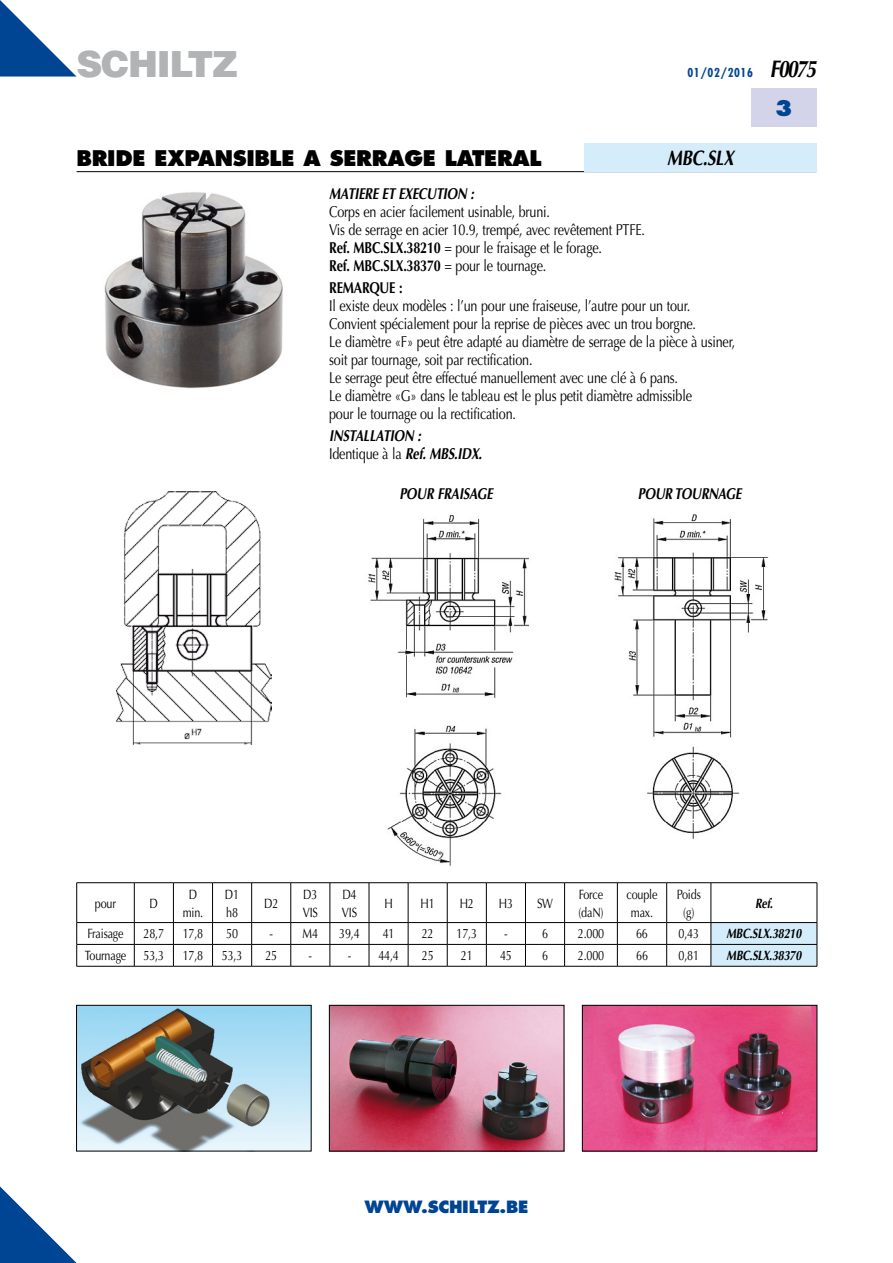
<style>
.page{position:relative;width:893px;height:1263px;background:#fff}
.page>*{position:absolute;margin:0;border:0;box-sizing:border-box;transform-origin:0 0}
.t1{font:900 36px "Helvetica";letter-spacing:-.035em;color:#b1b3b4}
.t2{font:800 21px "Futura";letter-spacing:-.015em;color:#000}
.t3{font:italic 700 21px "Optima";letter-spacing:-.015em;color:#000;scale:.8 1}
.t4{font:800 21px "Futura";color:#004494}
.t5{font:800 16.5px "Futura";letter-spacing:-.015em;color:#004494}
.t6{font:15.75px/18px "Optima";letter-spacing:-.015em;color:#000;scale:.8 1}
.t7{font:italic 700 15.75px/18px "Optima";letter-spacing:-.015em;color:#000;scale:.8 1}
.t8{font:700 15.75px "Optima";letter-spacing:-.015em;color:#000;scale:.8 1}
.t9{font:13.5px/18px "Optima";letter-spacing:-.015em;color:#000;scale:.8 1}
.t10{font:italic 700 13.5px "Optima";letter-spacing:-.015em;color:#000;scale:.8 1}
.t11{font:700 condensed 12px "Futura";letter-spacing:.05em;color:#004494}
.s1{font-family:"Optima";font-style:italic;font-stretch:normal;font-size:24px;color:#000}
.s2{font-weight:700}
.s3{font-weight:400;font-style:normal}
</style>
<div class="page">
<svg style="left:0;top:1186px;width:77px;height:77px"></svg>
<hr style="left:77px;top:171px;width:739px;height:1px;background:#000">
<div style="left:751px;top:89px;width:65px;height:38px;background:#d3d4e9"></div>
<svg style="left:0;top:0;width:77px;height:77px"></svg>
<div style="left:584px;top:143px;width:232px;height:28px;background:#d5edfa"></div>
<img style="left:584px;top:1007px;width:231px;height:142px">
<div style="left:582px;top:1005px;width:235px;height:146px;border:1px solid #000"></div>
<img style="left:331px;top:1007px;width:231px;height:142px">
<div style="left:329px;top:1005px;width:235px;height:146px;border:1px solid #000"></div>
<img style="left:78px;top:1007px;width:231px;height:142px">
<div style="left:76px;top:1005px;width:235px;height:146px;border:1px solid #000"></div>
<svg style="left:77px;top:883px;width:57px;height:83px"></svg>
<hr style="left:77px;top:882px;width:57px;height:1px;background:#000">
<hr style="left:76px;top:883px;width:1px;height:39px;background:#000">
<hr style="left:134px;top:882px;width:39px;height:1px;background:#000">
<hr style="left:173px;top:882px;width:40px;height:1px;background:#000">
<hr style="left:213px;top:882px;width:39px;height:1px;background:#000">
<hr style="left:252px;top:882px;width:39px;height:1px;background:#000">
<hr style="left:291px;top:882px;width:39px;height:1px;background:#000">
<hr style="left:330px;top:882px;width:39px;height:1px;background:#000">
<hr style="left:369px;top:882px;width:39px;height:1px;background:#000">
<hr style="left:408px;top:882px;width:39px;height:1px;background:#000">
<hr style="left:447px;top:882px;width:39px;height:1px;background:#000">
<hr style="left:486px;top:882px;width:39px;height:1px;background:#000">
<hr style="left:525px;top:882px;width:40px;height:1px;background:#000">
<hr style="left:565px;top:882px;width:52px;height:1px;background:#000">
<hr style="left:617px;top:882px;width:50px;height:1px;background:#000">
<hr style="left:667px;top:882px;width:44px;height:1px;background:#000">
<hr style="left:711px;top:882px;width:106px;height:1px;background:#000">
<hr style="left:77px;top:922px;width:57px;height:1px;background:#000">
<hr style="left:77px;top:944px;width:57px;height:1px;background:#000">
<svg style="left:76px;top:923px;width:1px;height:43px"></svg>
<hr style="left:77px;top:966px;width:57px;height:1px;background:#000">
<hr style="left:134px;top:966px;width:39px;height:1px;background:#000">
<hr style="left:173px;top:966px;width:40px;height:1px;background:#000">
<hr style="left:213px;top:966px;width:39px;height:1px;background:#000">
<hr style="left:252px;top:966px;width:39px;height:1px;background:#000">
<hr style="left:291px;top:966px;width:39px;height:1px;background:#000">
<hr style="left:330px;top:966px;width:39px;height:1px;background:#000">
<hr style="left:369px;top:966px;width:39px;height:1px;background:#000">
<hr style="left:408px;top:966px;width:39px;height:1px;background:#000">
<hr style="left:447px;top:966px;width:39px;height:1px;background:#000">
<hr style="left:486px;top:966px;width:39px;height:1px;background:#000">
<hr style="left:525px;top:966px;width:40px;height:1px;background:#000">
<hr style="left:565px;top:966px;width:52px;height:1px;background:#000">
<hr style="left:617px;top:966px;width:50px;height:1px;background:#000">
<hr style="left:667px;top:966px;width:44px;height:1px;background:#000">
<svg style="left:134px;top:883px;width:684px;height:83px"></svg>
<hr style="left:711px;top:944px;width:106px;height:1px;background:#000">
<hr style="left:711px;top:966px;width:106px;height:1px;background:#000">
<img style="left:368px;top:515px;width:161px;height:351px">
<img style="left:614px;top:514px;width:155px;height:325px">
<img style="left:116px;top:492px;width:155px;height:253px">
<img style="left:104px;top:192px;width:179px;height:197px">
<h1 class="t1" style="left:77px;top:40px;width:163px">SCHILTZ</h1>
<p class="t11" style="left:687px;top:65px;width:130px">01/02/2016 <span class="s1">F0075</span></p>
<h2 class="t4" style="left:775px;top:95px;width:19px">3</h2>
<h2 class="t2" style="left:77px;top:144px;width:467px">BRIDE EXPANSIBLE A SERRAGE LATERAL</h2>
<h2 class="t3" style="left:667px;top:145px;width:85px">MBC.SLX</h2>
<p class="t7" style="left:329px;top:184px;width:183px">MATIERE ET EXECUTION :</p>
<p class="t6" style="left:329px;top:202px;width:396px">Corps en acier facilement usinable, bruni.<br>Vis de serrage en acier 10.9, trempé, avec revêtement PTFE.<br><span class="s2">Ref. MBC.SLX.38210</span> = pour le fraisage et le forage.<br><span class="s2">Ref. MBC.SLX.38370</span> = pour le tournage.</p>
<p class="t8" style="left:329px;top:278px;width:93px">REMARQUE :</p>
<p class="t6" style="left:329px;top:297px;width:509px">Il existe deux modèles : l’un pour une fraiseuse, l’autre pour un tour.<br>Convient spécialement pour la reprise de pièces avec un trou borgne.<br>Le diamètre «F» peut être adapté au diamètre de serrage de la pièce à usiner, soit par tournage, soit par rectification.<br>Le serrage peut être effectué manuellement avec une clé à 6 pans.<br>Le diamètre «G» dans le tableau est le plus petit diamètre admissible<br>pour le tournage ou la rectification.</p>
<p class="t7" style="left:329px;top:427px;width:193px">INSTALLATION :<br><span class="s3">Identique à la</span> Ref. MBS.IDX.</p>
<p class="t7" style="left:399px;top:485px;width:118px">POUR FRAISAGE</p>
<p class="t7" style="left:638px;top:485px;width:131px">POUR TOURNAGE</p>
<p class="t9" style="left:95px;top:894px;width:28px">pour</p>
<p class="t9" style="left:150px;top:894px;width:12px">D</p>
<p class="t9" style="left:183px;top:885px;width:27px;text-align:center">D min.</p>
<p class="t9" style="left:225px;top:885px;width:19px">D1 h8</p>
<p class="t9" style="left:264px;top:894px;width:19px">D2</p>
<p class="t9" style="left:303px;top:885px;width:21px">D3<br>VIS</p>
<p class="t9" style="left:342px;top:885px;width:21px">D4<br>VIS</p>
<p class="t9" style="left:384px;top:894px;width:12px">H</p>
<p class="t9" style="left:421px;top:894px;width:19px">H1</p>
<p class="t9" style="left:460px;top:894px;width:19px">H2</p>
<p class="t9" style="left:499px;top:894px;width:19px">H3</p>
<p class="t9" style="left:537px;top:894px;width:22px">SW</p>
<p class="t9" style="left:578px;top:885px;width:33px">Force (daN)</p>
<p class="t9" style="left:626px;top:885px;width:40px;text-align:center">couple max.</p>
<p class="t9" style="left:677px;top:885px;width:32px;text-align:center">Poids (g)</p>
<p class="t10" style="left:755px;top:895px;width:24px">Ref.</p>
<p class="t9" style="left:87px;top:925px;width:47px">Fraisage</p>
<p class="t9" style="left:144px;top:925px;width:27px">28,7</p>
<p class="t9" style="left:183px;top:925px;width:27px">17,8</p>
<p class="t9" style="left:226px;top:925px;width:16px">50</p>
<p class="t9" style="left:269px;top:925px;width:62px">- M4</p>
<p class="t9" style="left:339px;top:925px;width:27px">39,4</p>
<p class="t9" style="left:383px;top:925px;width:16px">41</p>
<p class="t9" style="left:422px;top:925px;width:16px">22</p>
<p class="t9" style="left:457px;top:925px;width:27px">17,3</p>
<p class="t9" style="left:504px;top:925px;width:6px">-</p>
<p class="t9" style="left:542px;top:925px;width:9px">6</p>
<p class="t9" style="left:578px;top:925px;width:34px">2.000</p>
<p class="t9" style="left:636px;top:925px;width:16px">66</p>
<p class="t9" style="left:679px;top:925px;width:27px">0,43</p>
<p class="t10" style="left:726px;top:926px;width:95px">MBC.SLX.38210</p>
<p class="t9" style="left:85px;top:947px;width:54px">Tournage</p>
<p class="t9" style="left:144px;top:947px;width:27px">53,3</p>
<p class="t9" style="left:183px;top:947px;width:27px">17,8</p>
<p class="t9" style="left:222px;top:947px;width:27px">53,3</p>
<p class="t9" style="left:265px;top:947px;width:16px">25</p>
<p class="t9" style="left:309px;top:947px;width:6px">-</p>
<p class="t9" style="left:348px;top:947px;width:65px">- 44,4</p>
<p class="t9" style="left:422px;top:947px;width:16px">25</p>
<p class="t9" style="left:461px;top:947px;width:16px">21</p>
<p class="t9" style="left:500px;top:947px;width:16px">45</p>
<p class="t9" style="left:542px;top:947px;width:9px">6</p>
<p class="t9" style="left:578px;top:947px;width:34px">2.000</p>
<p class="t9" style="left:636px;top:947px;width:16px">66</p>
<p class="t9" style="left:679px;top:947px;width:27px">0,81</p>
<p class="t10" style="left:727px;top:948px;width:95px">MBC.SLX.38370</p>
<p class="t5" style="left:365px;top:1197px;width:165px">WWW.SCHILTZ.BE</p>
</div>
